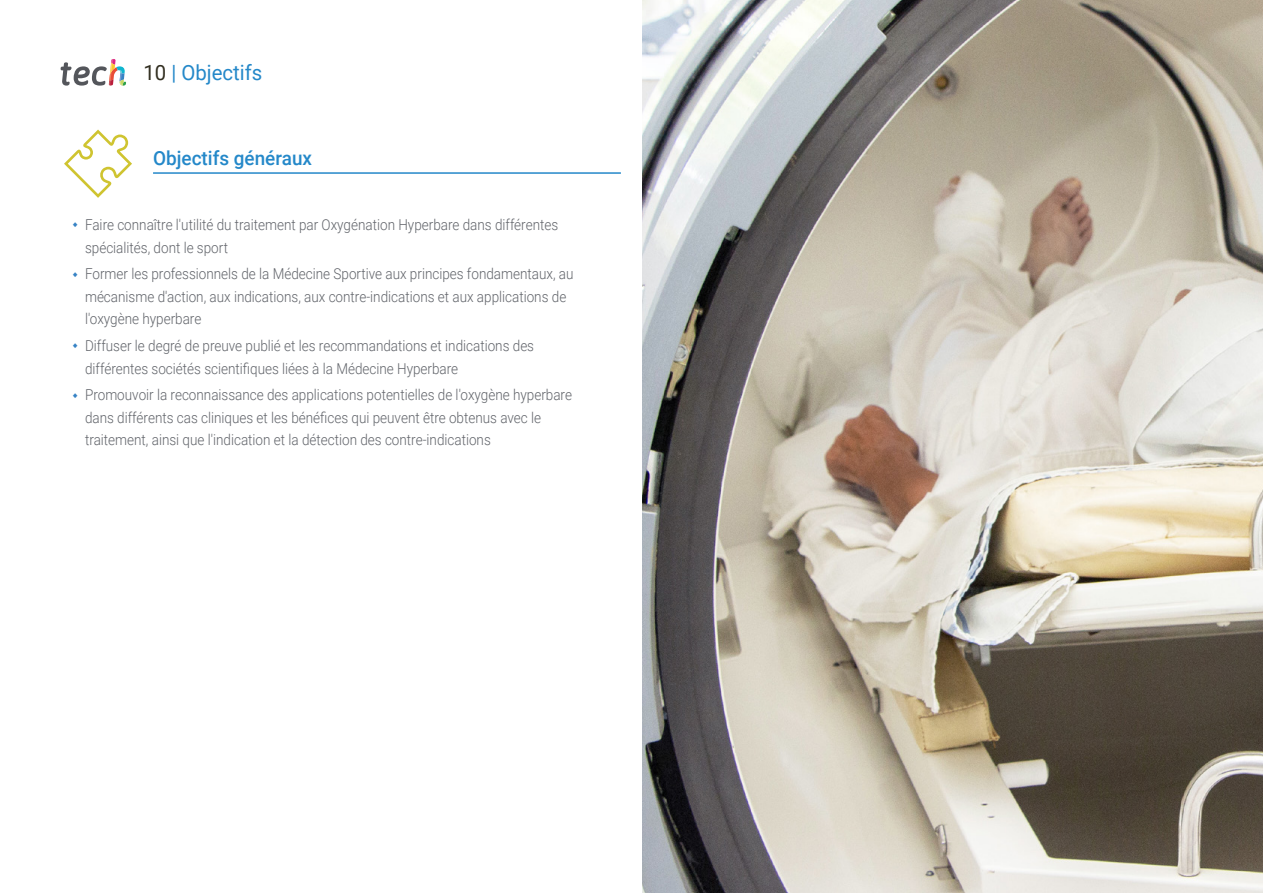
<style>
.page{position:relative;width:1263px;height:893px;background:#fff}
.page>*{position:absolute;margin:0;border:0;box-sizing:border-box;transform-origin:0 0}
.t1{font:21px "Roboto";color:#2488c9}
.t2{font:500 19.5px "Roboto";color:#2488c9}
.t3{font:300 15px/22.5px "Roboto";color:#61646a;scale:.9 1}
.s1{color:#312e20}
</style>
<div class="page">
<hr style="left:153px;top:173px;width:468px;height:1px;background:#2488c9">
<svg style="left:64px;top:130px;width:68px;height:68px"></svg>
<img style="left:642px;top:0;width:621px;height:893px">
<svg style="left:61px;top:59px;width:65px;height:27px"></svg>
<h1 class="t1" style="left:144px;top:57px;width:120px"><span class="s1">10</span> | Objectifs</h1>
<h2 class="t2" style="left:153px;top:144px;width:160px">Objectifs généraux</h2>
<p class="t3" style="left:85px;top:213px;width:527px">Faire connaître l'utilité du traitement par Oxygénation Hyperbare dans différentes spécialités, dont le sport</p>
<p class="t3" style="left:85px;top:262px;width:544px">Former les professionnels de la Médecine Sportive aux principes fondamentaux, au mécanisme d'action, aux indications, aux contre-indications et aux applications de l'oxygène hyperbare</p>
<p class="t3" style="left:85px;top:334px;width:500px">Diffuser le degré de preuve publié et les recommandations et indications des différentes sociétés scientifiques liées à la Médecine Hyperbare</p>
<p class="t3" style="left:85px;top:383px;width:542px">Promouvoir la reconnaissance des applications potentielles de l'oxygène hyperbare dans différents cas cliniques et les bénéfices qui peuvent être obtenus avec le traitement, ainsi que l'indication et la détection des contre-indications</p>
</div>
